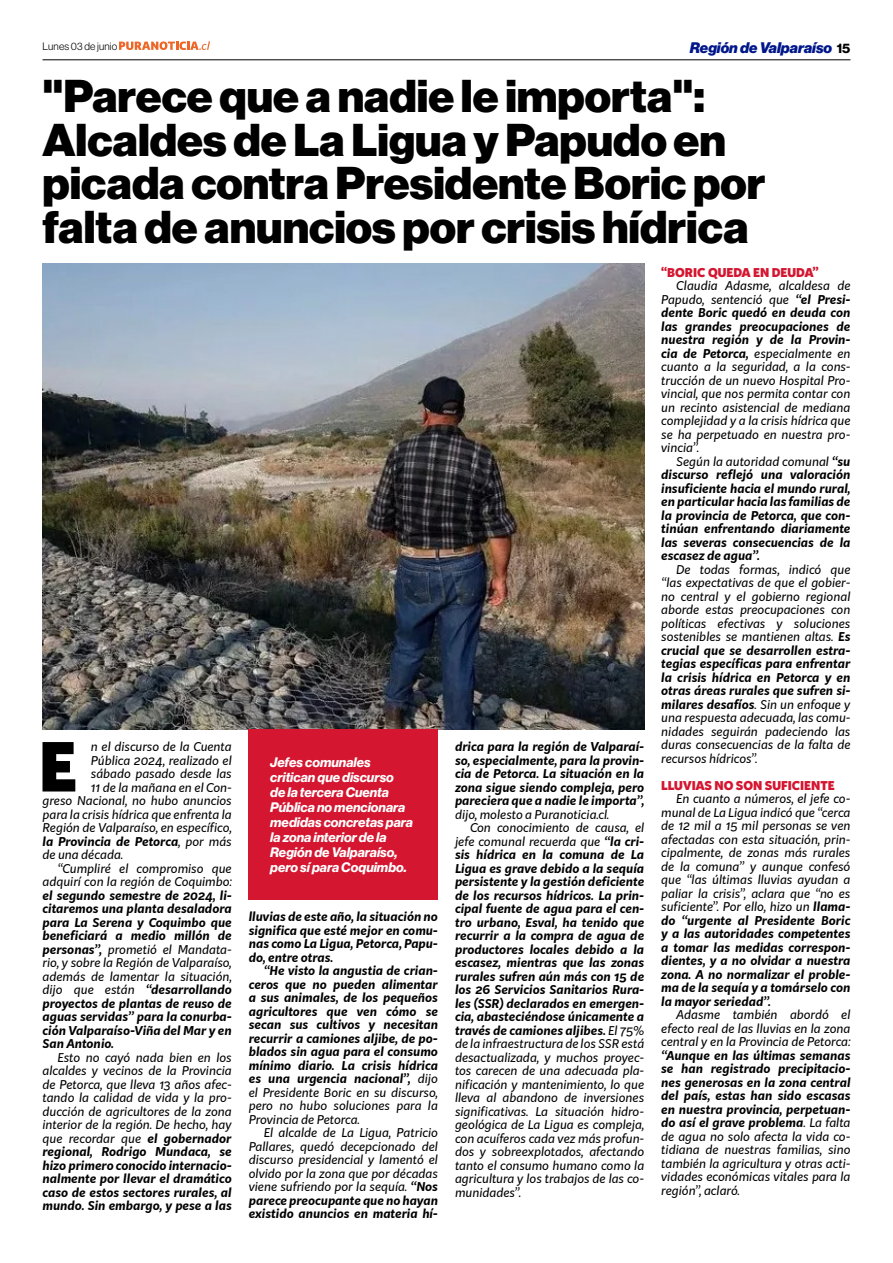
<style>
.page{position:relative;width:893px;height:1263px;background:#fff}
.page>*{position:absolute;margin:0;border:0;box-sizing:border-box;transform-origin:0 0}
.t1{font:900 66.3px "Kit Sans";color:#000}
.t2{font:45px/43.5px "N Haas Grotesk DS Pro 95 Blk";color:#000}
.t3{font:15px "N Haas Grotesk DS Pro 96 Blk It";color:#00178a}
.t4{font:13.5px/15px "N Haas Grotesk DS Pro 76 Bd It";color:#fff}
.t5{font:italic 12px/13.5px "Kit Sans";color:#000;text-align:justify}
.t6{font:italic 700 12px/13.5px "Kit Sans";color:#000;text-align:justify}
.t7{font:900 12px "Kit Sans";color:#d41630}
.t8{font:10.5px "N Haas Grotesk DS Pro 45 Lt";letter-spacing:.015em;color:#000}
.s1{font-family:"N Haas Grotesk DS Pro 75 Bd";font-size:13.5px;color:#000}
.s2{font-weight:400}
.s3{font-weight:700}
</style>
<div class="page">
<img style="left:43px;top:264px;width:601px;height:465px">
<div style="left:249px;top:729px;width:189px;height:170px;background:#d41630"></div>
<hr style="left:43px;top:59px;width:807px;height:1px;background:#000">
<svg style="left:119px;top:41px;width:91px;height:9px"></svg>
<p class="t8" style="left:43px;top:40px;width:76px">Lunes 03 de junio</p>
<p class="t3" style="left:690px;top:39px;width:162px">Región de Valparaíso <span class="s1">15</span></p>
<h2 class="t2" style="left:43px;top:75px;width:724px">"Parece que a nadie le importa":<br>Alcaldes de La Ligua y Papudo en picada contra Presidente Boric por falta de anuncios por crisis hídrica</h2>
<h1 class="t1" style="left:39px;top:707px;width:40px">E</h1>
<p class="t5" style="left:91px;top:739px;width:142px">n el discurso de la Cuenta</p>
<p class="t5" style="left:91px;top:753px;width:142px">Pública 2024, realizado el</p>
<p class="t5" style="left:91px;top:766px;width:142px">sábado pasado desde las</p>
<p class="t5" style="left:91px;top:780px;width:142px">11 de la mañana en el Con-</p>
<p class="t5" style="left:43px;top:793px;width:191px">greso Nacional, no hubo anuncios</p>
<p class="t5" style="left:43px;top:807px;width:191px">para la crisis hídrica que enfrenta la</p>
<p class="t5" style="left:43px;top:820px;width:191px">Región de Valparaíso, en específico,</p>
<p class="t6" style="left:43px;top:833px;width:191px">la Provincia de Petorca<span class="s2">, por más</span></p>
<p class="t5" style="left:43px;top:847px;width:82px">de una década.</p>
<p class="t5" style="left:58px;top:861px;width:176px">“Cumpliré el compromiso que</p>
<p class="t5" style="left:43px;top:874px;width:191px">adquirí con la región de Coquimbo:</p>
<p class="t6" style="left:43px;top:887px;width:191px">el segundo semestre de 2024, li&shy;citaremos una planta desaladora para La Serena y Coquimbo que beneficiará a medio millón de personas”, <span class="s2">prometió el Mandata&shy;rio, y sobre la Región de Valparaíso, además de lamentar la situación, dijo que están</span> “desarrollando proyectos de plantas de reuso de aguas servidas” para la conurba&shy;ción Valparaíso-Viña del Mar y en San Antonio.</p>
<p class="t5" style="left:43px;top:1050px;width:191px;text-indent:15px">Esto no cayó nada bien en los alcaldes y vecinos de la Provincia de Petorca, que lleva 13 años afec&shy;tando la calidad de vida y la pro&shy;ducción de agricultores de la zona interior de la región. De hecho, hay que recordar que <span class="s3">el gobernador regional, Rodrigo Mundaca, se hizo primero conocido internacio&shy;nalmente por llevar el dramático caso de estos sectores rurales, al mundo. Sin embargo, y pese a las</span></p>
<p class="t4" style="left:270px;top:755px;width:144px">Jefes comunales critican que discurso<br>de la tercera Cuenta<br>Pública no mencionara medidas concretas para la zona interior de la<br>Región de Valparaíso, pero sí para Coquimbo.</p>
<p class="t6" style="left:249px;top:909px;width:191px">lluvias de este año, la situación no significa que esté mejor en comu&shy;nas como La Ligua, Petorca, Papu&shy;do, entre otras.</p>
<p class="t6" style="left:249px;top:963px;width:191px;text-indent:15px">“He visto la angustia de crian&shy;ceros que no pueden alimentar a sus animales, de los pequeños agricultores que ven cómo se secan sus cultivos y necesitan recurrir a camiones aljibe, de po&shy;blados sin agua para el consumo mínimo diario. La crisis hídrica es una urgencia nacional”, <span class="s2">dijo el Presidente Boric en su discurso, pero no hubo soluciones para la Provincia de Petorca.</span></p>
<p class="t5" style="left:249px;top:1125px;width:191px;text-indent:15px">El alcalde de La Ligua, Patricio Pallares, quedó decepcionado del discurso presidencial y lamentó el olvido por la zona que por décadas viene sufriendo por la sequía. <span class="s3">“Nos parece preocupante que no hayan existido anuncios en materia hí-</span></p>
<p class="t6" style="left:455px;top:739px;width:191px">drica para la región de Valparaí&shy;so, especialmente, para la provin&shy;cia de Petorca. La situación en la zona sigue siendo compleja, pero pareciera que a nadie le importa”,</p>
<p class="t5" style="left:455px;top:807px;width:156px">dijo, molesto a Puranoticia.cl.</p>
<p class="t5" style="left:470px;top:820px;width:176px">Con conocimiento de causa, el</p>
<p class="t5" style="left:455px;top:834px;width:191px">jefe comunal recuerda que <span class="s3">“la cri-</span></p>
<p class="t6" style="left:455px;top:847px;width:191px">sis hídrica en la comuna de La</p>
<p class="t6" style="left:455px;top:860px;width:191px">Ligua es grave debido a la sequía</p>
<p class="t6" style="left:455px;top:874px;width:191px">persistente y la gestión deficiente</p>
<p class="t6" style="left:455px;top:887px;width:191px">de los recursos hídricos. La prin-</p>
<p class="t6" style="left:455px;top:901px;width:191px">cipal fuente de agua para el cen-</p>
<p class="t6" style="left:455px;top:914px;width:191px">tro urbano, Esval, ha tenido que</p>
<p class="t6" style="left:455px;top:928px;width:191px">recurrir a la compra de agua de</p>
<p class="t6" style="left:455px;top:941px;width:191px">productores locales debido a la</p>
<p class="t6" style="left:455px;top:955px;width:191px">escasez, mientras que las zonas</p>
<p class="t6" style="left:455px;top:968px;width:191px">rurales sufren aún más con 15 de</p>
<p class="t6" style="left:455px;top:982px;width:191px">los 26 Servicios Sanitarios Rura-</p>
<p class="t6" style="left:455px;top:995px;width:191px">les (SSR) declarados en emergen-</p>
<p class="t6" style="left:455px;top:1009px;width:191px">cia, abasteciéndose únicamente a</p>
<p class="t6" style="left:455px;top:1022px;width:191px">través de camiones aljibes. <span class="s2">El 75%</span></p>
<p class="t5" style="left:455px;top:1036px;width:191px">de la infraestructura de los SSR está</p>
<p class="t5" style="left:455px;top:1050px;width:191px">desactualizada, y muchos proyec-</p>
<p class="t5" style="left:455px;top:1063px;width:191px">tos carecen de una adecuada pla-</p>
<p class="t5" style="left:455px;top:1077px;width:191px">nificación y mantenimiento, lo que</p>
<p class="t5" style="left:455px;top:1090px;width:191px">lleva al abandono de inversiones</p>
<p class="t5" style="left:455px;top:1104px;width:191px">significativas. La situación hidro-</p>
<p class="t5" style="left:455px;top:1117px;width:191px">geológica de La Ligua es compleja,</p>
<p class="t5" style="left:455px;top:1131px;width:191px">con acuíferos cada vez más profun-</p>
<p class="t5" style="left:455px;top:1144px;width:191px">dos y sobreexplotados, afectando</p>
<p class="t5" style="left:455px;top:1158px;width:191px">tanto el consumo humano como la</p>
<p class="t5" style="left:455px;top:1171px;width:191px">agricultura y los trabajos de las co-</p>
<p class="t5" style="left:455px;top:1185px;width:68px">munidades”.</p>
<p class="t7" style="left:661px;top:262px;width:159px">“BORIC QUEDA EN DEUDA”</p>
<p class="t5" style="left:661px;top:278px;width:191px;text-indent:15px">Claudia Adasme, alcaldesa de Papudo, sentenció que <span class="s3">“el Presi&shy;dente Boric quedó en deuda con las grandes preocupaciones de nuestra región y de la Provin&shy;cia de Petorca,</span> especialmente en cuanto a la seguridad, a la cons&shy;trucción de un nuevo Hospital Pro&shy;vincial, que nos permita contar con un recinto asistencial de mediana complejidad y a la crisis hídrica que se ha perpetuado en nuestra pro&shy;vincia”.</p>
<p class="t6" style="left:661px;top:454px;width:191px;text-indent:15px"><span class="s2">Según la autoridad comunal</span> “su discurso reflejó una valoración insuficiente hacia el mundo rural, en particular hacia las familias de la provincia de Petorca, que con&shy;tinúan enfrentando diariamente las severas consecuencias de la escasez de agua”.</p>
<p class="t5" style="left:661px;top:562px;width:191px;text-indent:15px">De todas formas, indicó que “las expectativas de que el gobier&shy;no central y el gobierno regional aborde estas preocupaciones con políticas efectivas y soluciones sostenibles se mantienen altas. <span class="s3">Es crucial que se desarrollen estra&shy;tegias específicas para enfrentar la crisis hídrica en Petorca y en otras áreas rurales que sufren si&shy;milares desafíos</span>. Sin un enfoque y una respuesta adecuada, las comu&shy;nidades seguirán padeciendo las duras consecuencias de la falta de recursos hídricos”.</p>
<p class="t7" style="left:661px;top:775px;width:175px">LLUVIAS NO SON SUFICIENTE</p>
<p class="t5" style="left:661px;top:791px;width:191px;text-indent:15px">En cuanto a números, el jefe co&shy;munal de La Ligua indicó que “cerca de 12 mil a 15 mil personas se ven afectadas con esta situación, prin&shy;cipalmente, de zonas más rurales de la comuna” y aunque confesó que “las últimas lluvias ayudan a paliar la crisis”, aclara que “no es suficiente”. Por ello, hizo un <span class="s3">llama&shy;do “urgente al Presidente Boric y a las autoridades competentes a tomar las medidas correspon&shy;dientes, y a no olvidar a nuestra zona. A no normalizar el proble&shy;ma de la sequía y a tomárselo con la mayor seriedad”.</span></p>
<p class="t5" style="left:661px;top:1007px;width:191px;text-indent:15px">Adasme también abordó el efecto real de las lluvias en la zona central y en la Provincia de Petorca:</p>
<p class="t6" style="left:661px;top:1048px;width:191px">“Aunque en las últimas semanas se han registrado precipitacio&shy;nes generosas en la zona central del país, estas han sido escasas en nuestra provincia, perpetuan&shy;do así el grave problema<span class="s2">. La falta de agua no solo afecta la vida co&shy;tidiana de nuestras familias, sino también la agricultura y otras acti&shy;vidades económicas vitales para la región”, aclaró.</span></p>
</div>
